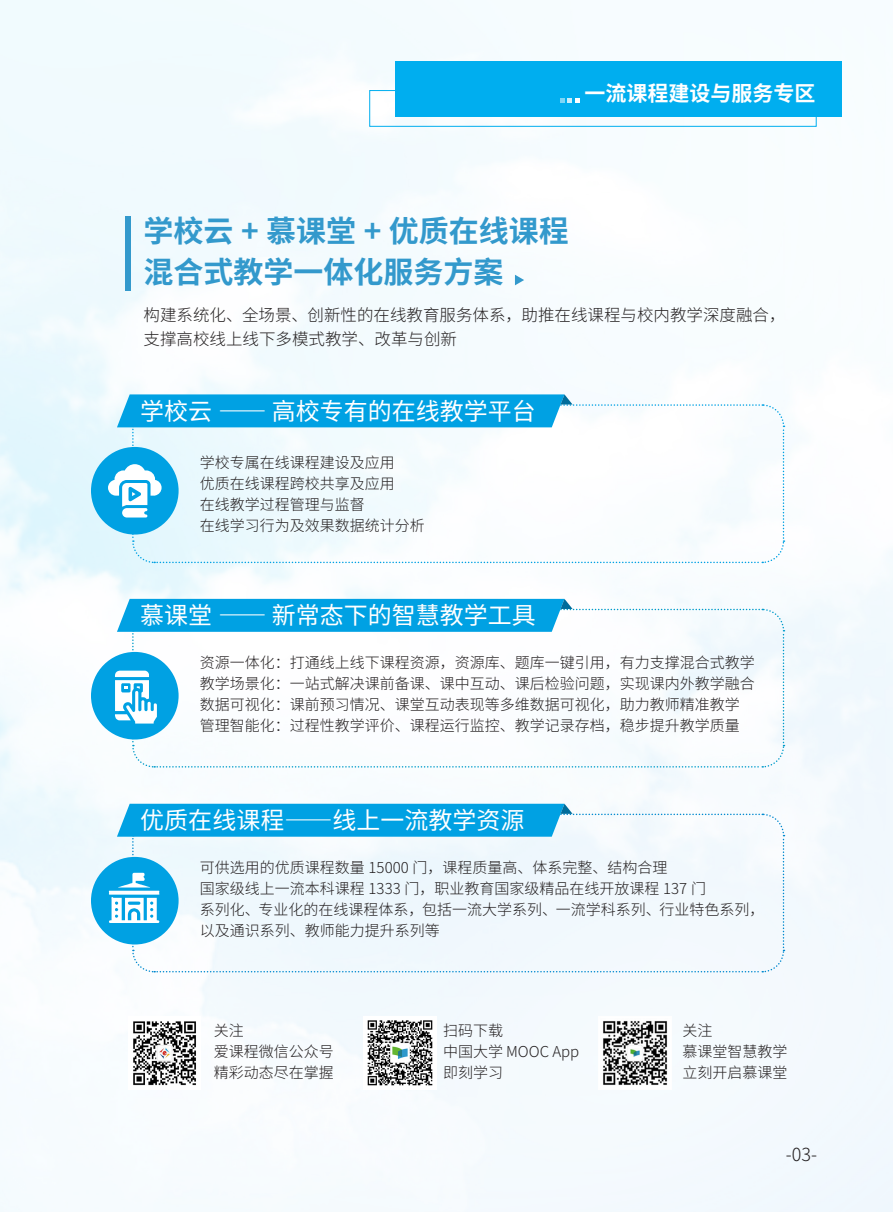
<style>
.page{position:relative;width:893px;height:1212px;background:#fff}
.page>*{position:absolute;margin:0;border:0;box-sizing:border-box;transform-origin:0 0}
.一级标题{font:700 30px "Source Han Sans CN";color:#39c}
.t1{font:24px "Source Han Sans CN";color:#fff}
.t2{font:700 21px "Source Han Sans CN";color:#fff}
.t3{font:300 18px "Source Han Sans CN";color:#231f20}
.内容文字-无缩紧{font:300 16.5px/24px "Source Han Sans CN";color:#231f20}
.小文字{font:300 15px/21px "Source Han Sans CN";color:#231f20}
</style>
<div class="page">
<img style="left:0;top:0;width:893px;height:1212px">
<div style="left:395px;top:62px;width:447px;height:55px;background:#00aeef"></div>
<div style="left:369px;top:90px;width:447px;height:36px;border:1px solid #00aeef"></div>
<svg style="left:560px;top:99px;width:20px;height:4px"></svg>
<img style="left:128px;top:1016px;width:73px;height:73px">
<img style="left:364px;top:1016px;width:72px;height:73px">
<img style="left:598px;top:1016px;width:73px;height:73px">
<div style="left:125px;top:216px;width:6px;height:74px;background:#39c"></div>
<div style="left:91px;top:447px;width:88px;height:87px;background:#00a1e3;border-radius:50%"></div>
<div style="left:91px;top:652px;width:88px;height:87px;background:#00a1e3;border-radius:50%"></div>
<div style="left:91px;top:857px;width:88px;height:87px;background:#00a1e3;border-radius:50%"></div>
<svg style="left:108px;top:394px;width:677px;height:170px"></svg>
<svg style="left:115px;top:599px;width:670px;height:169px"></svg>
<svg style="left:109px;top:804px;width:676px;height:169px"></svg>
<svg style="left:515px;top:275px;width:9px;height:10px"></svg>
<h3 class="t2" style="left:584px;top:81px;width:232px">一流课程建设与服务专区</h3>
<p class="一级标题" style="left:144px;top:214px;width:427px">学校云 + 慕课堂 + 优质在线课程</p>
<p class="一级标题" style="left:144px;top:255px;width:362px">混合式教学一体化服务方案</p>
<p class="内容文字-无缩紧" style="left:144px;top:304px;width:644px">构建系统化、全场景、创新性的在线教育服务体系，助推在线课程与校内教学深度融合，支撑高校线上线下多模式教学、改革与创新</p>
<p class="t1" style="left:140px;top:397px;width:397px">学校云 ⸺ 高校专有的在线教学平台</p>
<p class="小文字" style="left:200px;top:452px;width:196px">学校专属在线课程建设及应用</p>
<p class="小文字" style="left:200px;top:473px;width:196px">优质在线课程跨校共享及应用</p>
<p class="小文字" style="left:200px;top:494px;width:166px">在线教学过程管理与监督</p>
<p class="小文字" style="left:200px;top:515px;width:226px">在线学习行为及效果数据统计分析</p>
<p class="t1" style="left:140px;top:602px;width:397px">慕课堂 ⸺ 新常态下的智慧教学工具</p>
<p class="小文字" style="left:200px;top:652px;width:556px">资源一体化：打通线上线下课程资源，资源库、题库一键引用，有力支撑混合式教学</p>
<p class="小文字" style="left:200px;top:673px;width:556px">教学场景化：一站式解决课前备课、课中互动、课后检验问题，实现课内外教学融合</p>
<p class="小文字" style="left:200px;top:694px;width:541px">数据可视化：课前预习情况、课堂互动表现等多维数据可视化，助力教师精准教学</p>
<p class="小文字" style="left:200px;top:715px;width:541px">管理智能化：过程性教学评价、课程运行监控、教学记录存档，稳步提升教学质量</p>
<p class="t1" style="left:140px;top:807px;width:386px">优质在线课程——线上一流教学资源</p>
<p class="小文字" style="left:200px;top:857px;width:469px">可供选用的优质课程数量 15000 门，课程质量高、体系完整、结构合理</p>
<p class="小文字" style="left:200px;top:878px;width:508px">国家级线上一流本科课程 1333 门，职业教育国家级精品在线开放课程 137 门</p>
<p class="小文字" style="left:200px;top:899px;width:566px">系列化、专业化的在线课程体系，包括一流大学系列、一流学科系列、行业特色系列，以及通识系列、教师能力提升系列等</p>
<p class="小文字" style="left:214px;top:1020px;width:31px">关注</p>
<p class="小文字" style="left:214px;top:1041px;width:121px">爱课程微信公众号</p>
<p class="小文字" style="left:214px;top:1062px;width:121px">精彩动态尽在掌握</p>
<p class="小文字" style="left:443px;top:1020px;width:61px">扫码下载</p>
<p class="小文字" style="left:443px;top:1041px;width:138px">中国大学 MOOC App</p>
<p class="小文字" style="left:443px;top:1062px;width:61px">即刻学习</p>
<p class="小文字" style="left:682px;top:1020px;width:31px">关注</p>
<p class="小文字" style="left:682px;top:1041px;width:106px">慕课堂智慧教学</p>
<p class="小文字" style="left:682px;top:1062px;width:106px">立刻开启慕课堂</p>
<p class="t3" style="left:786px;top:1144px;width:33px">-03-</p>
</div>
